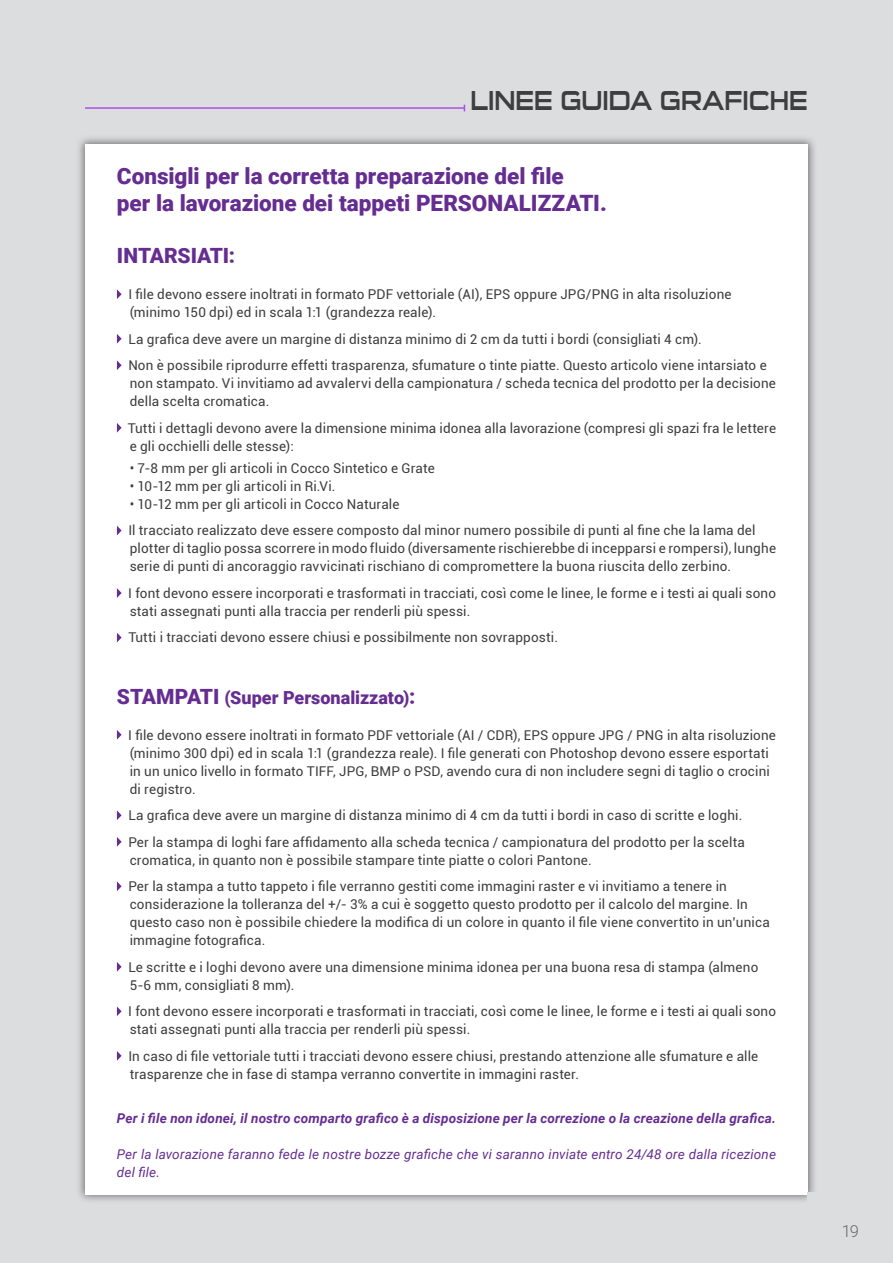
<style>
.page{position:relative;width:893px;height:1263px;background:#dcdddf}
.page>*{position:absolute;margin:0;border:0;box-sizing:border-box;transform-origin:0 0}
.t1{font:27px "Sui Generis Rg";color:#3e3e3f;scale:.9 1}
.t2{font:900 22.5px/27px "Roboto";color:#652d91}
.t3{font:900 21px "Roboto";letter-spacing:-.005em;color:#652d91}
.t4{font:900 18px "Roboto";color:#652d91}
.t5{font:300 16.5px "Roboto";color:#69696c}
.t6{font:13.5px/18px "Roboto";letter-spacing:.01em;color:#3e3e3f}
.t7{font:italic 13.5px/18px "Roboto";letter-spacing:.01em;color:#652d91}
.t8{font:italic 700 13.5px "Roboto";letter-spacing:.01em;color:#652d91}
.s1{font-size:21px}
</style>
<div class="page">
<div style="left:76px;top:135px;width:741px;height:1069px;background:#231f20;opacity:.6"></div>
<div style="left:85px;top:144px;width:723px;height:1051px;background:#fff"></div>
<hr style="left:85px;top:107px;width:379px;height:2px;background:#652d91">
<svg style="left:117px;top:289px;width:5px;height:10px"></svg>
<svg style="left:117px;top:334px;width:5px;height:10px"></svg>
<svg style="left:117px;top:360px;width:5px;height:10px"></svg>
<svg style="left:117px;top:423px;width:5px;height:10px"></svg>
<svg style="left:117px;top:526px;width:5px;height:9px"></svg>
<svg style="left:117px;top:588px;width:5px;height:10px"></svg>
<svg style="left:117px;top:633px;width:5px;height:9px"></svg>
<svg style="left:117px;top:730px;width:5px;height:10px"></svg>
<svg style="left:117px;top:810px;width:5px;height:10px"></svg>
<svg style="left:117px;top:837px;width:5px;height:10px"></svg>
<svg style="left:117px;top:881px;width:5px;height:10px"></svg>
<svg style="left:117px;top:962px;width:5px;height:10px"></svg>
<svg style="left:117px;top:1006px;width:5px;height:10px"></svg>
<svg style="left:117px;top:1051px;width:5px;height:10px"></svg>
<div style="left:807px;top:1193px;width:86px;height:70px;background:#dcdddf"></div>
<h1 class="t1" style="left:470px;top:85px;width:377px">LINEE GUIDA GRAFICHE</h1>
<h2 class="t2" style="left:117px;top:162px;width:491px">Consigli per la corretta preparazione del file<br>per la lavorazione dei tappeti PERSONALIZZATI.</h2>
<h3 class="t3" style="left:117px;top:241px;width:120px">INTARSIATI:</h3>
<p class="t6" style="left:128px;top:285px;width:605px">I file devono essere inoltrati in formato PDF vettoriale (AI), EPS oppure JPG/PNG in alta risoluzione (minimo 150 dpi) ed in scala 1:1 (grandezza reale).</p>
<p class="t6" style="left:128px;top:325px;width:640px;line-height:26.5px">La grafica deve avere un margine di distanza minimo di 2 cm da tutti i bordi (consigliati 4 cm).<br>Non è possibile riprodurre effetti trasparenza, sfumature o tinte piatte. Questo articolo viene intarsiato e</p>
<p class="t6" style="left:130px;top:374px;width:648px">non stampato. Vi invitiamo ad avvalervi della campionatura / scheda tecnica del prodotto per la decisione della scelta cromatica.</p>
<p class="t6" style="left:128px;top:418px;width:650px">Tutti i dettagli devono avere la dimensione minima idonea alla lavorazione (compresi gli spazi fra le lettere e gli occhielli delle stesse):</p>
<p class="t6" style="left:130px;top:459px;width:307px">• 7-8 mm per gli articoli in Cocco Sintetico e Grate</p>
<p class="t6" style="left:130px;top:477px;width:207px">• 10-12 mm per gli articoli in Ri.Vi.</p>
<p class="t6" style="left:128px;top:490px;width:629px;line-height:26.5px">• 10-12 mm per gli articoli in Cocco Naturale<br>Il tracciato realizzato deve essere composto dal minor numero possibile di punti al fine che la lama del</p>
<p class="t6" style="left:130px;top:539px;width:648px">plotter di taglio possa scorrere in modo fluido (diversamente rischierebbe di incepparsi e rompersi), lunghe serie di punti di ancoraggio ravvicinati rischiano di compromettere la buona riuscita dello zerbino.</p>
<p class="t6" style="left:128px;top:584px;width:649px">I font devono essere incorporati e trasformati in tracciati, così come le linee, le forme e i testi ai quali sono stati assegnati punti alla traccia per renderli più spessi.</p>
<p class="t6" style="left:128px;top:628px;width:431px">Tutti i tracciati devono essere chiusi e possibilmente non sovrapposti.</p>
<h3 class="t4" style="left:117px;top:685px;width:300px"><span class="s1">STAMPATI</span> (Super Personalizzato)<span class="s1">:</span></h3>
<p class="t6" style="left:128px;top:725px;width:649px">I file devono essere inoltrati in formato PDF vettoriale (AI / CDR), EPS oppure JPG / PNG in alta risoluzione (minimo 300 dpi) ed in scala 1:1 (grandezza reale). I file generati con Photoshop devono essere esportati in un unico livello in formato TIFF, JPG, BMP o PSD, avendo cura di non includere segni di taglio o crocini di registro.</p>
<p class="t6" style="left:128px;top:802px;width:618px;line-height:26.5px">La grafica deve avere un margine di distanza minimo di 4 cm da tutti i bordi in caso di scritte e loghi.<br>Per la stampa di loghi fare affidamento alla scheda tecnica / campionatura del prodotto per la scelta</p>
<p class="t6" style="left:128px;top:846px;width:600px;line-height:26.5px">cromatica, in quanto non è possibile stampare tinte piatte o colori Pantone.<br>Per la stampa a tutto tappeto i file verranno gestiti come immagini raster e vi invitiamo a tenere in</p>
<p class="t6" style="left:130px;top:895px;width:642px">considerazione la tolleranza del +/- 3% a cui è soggetto questo prodotto per il calcolo del margine. In questo caso non è possibile chiedere la modifica di un colore in quanto il file viene convertito in un’unica immagine fotografica.</p>
<p class="t6" style="left:128px;top:957px;width:632px">Le scritte e i loghi devono avere una dimensione minima idonea per una buona resa di stampa (almeno<br>5-6 mm, consigliati 8 mm).</p>
<p class="t6" style="left:128px;top:1002px;width:649px">I font devono essere incorporati e trasformati in tracciati, così come le linee, le forme e i testi ai quali sono stati assegnati punti alla traccia per renderli più spessi.</p>
<p class="t6" style="left:128px;top:1046px;width:631px">In caso di file vettoriale tutti i tracciati devono essere chiusi, prestando attenzione alle sfumature e alle trasparenze che in fase di stampa verranno convertite in immagini raster.</p>
<p class="t8" style="left:117px;top:1109px;width:661px">Per i file non idonei, il nostro comparto grafico è a disposizione per la correzione o la creazione della grafica.</p>
<p class="t7" style="left:117px;top:1145px;width:661px">Per la lavorazione faranno fede le nostre bozze grafiche che vi saranno inviate entro 24/48 ore dalla ricezione del file.</p>
<p class="t5" style="left:842px;top:1220px;width:19px">19</p>
</div>
